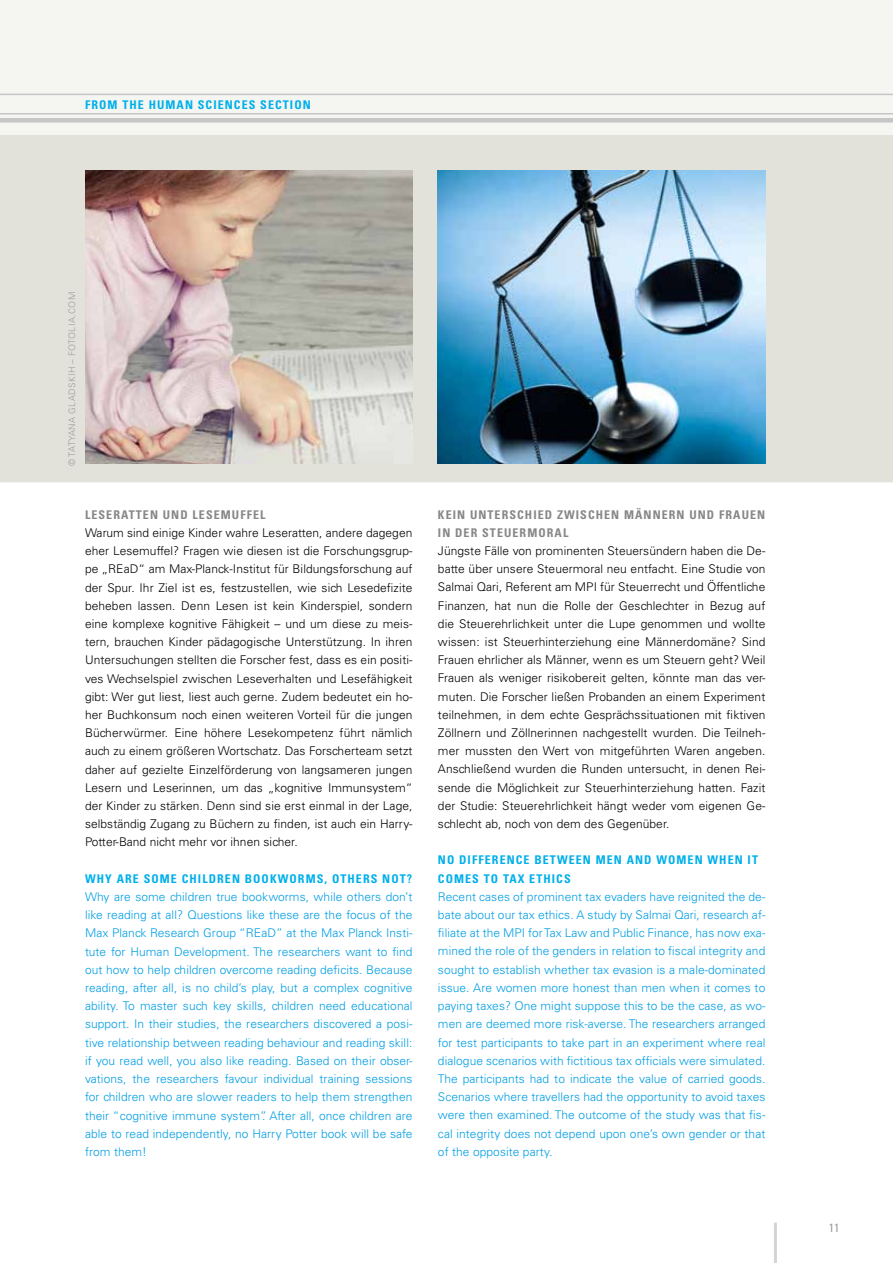
<style>
.page{position:relative;width:893px;height:1263px;background:#fff}
.page>*{position:absolute;margin:0;border:0;box-sizing:border-box;transform-origin:0 0}
.t1{font:300 12px/18.1px "Univers LT";letter-spacing:.005em;color:#000;text-align:justify}
.t2{font:300 12px/18.1px "Univers LT";letter-spacing:.005em;color:#009ee3;text-align:justify}
.t3{font:700 condensed 12px/18.1px "Univers LT";letter-spacing:.09em;color:#00b0eb}
.t4{font:700 condensed 12px/18.1px "Univers LT";letter-spacing:.09em;color:#868786}
.t5{font:condensed 12px "Univers LT";color:#9c9c9d}
.t6{font:300 9px "Univers LT";color:#9c9c9d}
</style>
<div class="page">
<div style="left:0;top:0;width:893px;height:482px;background:#f5f5f2"></div>
<div style="left:0;top:136px;width:893px;height:346px;background:#e3e2da"></div>
<hr style="left:774px;top:1222px;width:3px;height:41px;background:#d3d4d4">
<hr style="left:0;top:94px;width:893px;height:1px;background:#c5c6c6">
<hr style="left:0;top:113px;width:893px;height:2px;background:#c5c6c6">
<hr style="left:0;top:118px;width:893px;height:4px;background:#c5c6c6">
<img style="left:85px;top:170px;width:327px;height:294px">
<img style="left:438px;top:170px;width:327px;height:294px">
<p class="t3" style="left:85px;top:95px;width:198px">FROM THE HUMAN SCIENCES SECTION</p>
<p class="t6" style="left:67px;top:466px;width:174px;rotate:-90deg">© Tatyana Gladskih – Fotolia.com</p>
<p class="t4" style="left:85px;top:505px;width:182px">LESERATTEN UND LESEMUFFEL</p>
<p class="t1" style="left:85px;top:524px;width:329px">Warum sind einige Kinder wahre Leseratten, andere dagegen eher Lesemuffel? Fragen wie diesen ist die Forschungsgrup&shy;pe „REaD“ am Max-Planck-Institut für Bildungsforschung auf der Spur. Ihr Ziel ist es, festzustellen, wie sich Lesedefizite beheben lassen. Denn Lesen ist kein Kinderspiel, sondern eine komplexe kognitive Fähigkeit – und um diese zu meis&shy;tern, brauchen Kinder pädagogische Unterstützung. In ihren Untersuchungen stellten die Forscher fest, dass es ein positi&shy;ves Wechselspiel zwischen Leseverhalten und Lesefähigkeit gibt: Wer gut liest, liest auch gerne. Zudem bedeutet ein ho&shy;her Buchkonsum noch einen weiteren Vorteil für die jungen Bücherwürmer. Eine höhere Lesekompetenz führt nämlich auch zu einem größeren Wortschatz. Das Forscherteam setzt daher auf gezielte Einzelförderung von langsameren jungen Lesern und Leserinnen, um das „kognitive Immunsystem“ der Kinder zu stärken. Denn sind sie erst einmal in der Lage, selbständig Zugang zu Büchern zu finden, ist auch ein Harry-Potter-Band nicht mehr vor ihnen sicher.</p>
<p class="t3" style="left:85px;top:869px;width:177px">WHY ARE SOME CHILDREN BOOK</p>
<p class="t3" style="left:278px;top:869px;width:63px">WORMS, OTH</p>
<p class="t3" style="left:356px;top:869px;width:35px">ERS NOT</p>
<p class="t3" style="left:407px;top:869px;width:7px">?</p>
<p class="t2" style="left:85px;top:888px;width:329px">Why are some children true bookworms, while others don’t like reading at all? Questions like these are the focus of the Max Planck Research Group “REaD” at the Max Planck Insti&shy;tute for Human Development. The researchers want to find out how to help children overcome reading deficits. Because reading, after all, is no child’s play, but a complex cognitive ability. To master such key skills, children need educational support. In their studies, the researchers discovered a posi&shy;tive relationship between reading behaviour and reading skill: if you read well, you also like reading. Based on their obser&shy;vations, the researchers favour individual training sessions for children who are slower readers to help them strengthen their “cognitive immune system”. After all, once children are able to read independently, no Harry Potter book will be safe from them!</p>
<p class="t4" style="left:438px;top:505px;width:327px;text-indent:57px">ERSCHIED ZWISCH EN MÄNNERN UND FRAUEN<br>IN DER STEUERMORAL</p>
<p class="t1" style="left:438px;top:542px;width:329px">Jüngste Fälle von prominenten Steuersündern haben die De&shy;batte über unsere Steuermoral neu entfacht. Eine Studie von Salmai Qari, Referent am MPI für Steuerrecht und Öffentliche Finanzen, hat nun die Rolle der Geschlechter in Bezug auf die Steuerehrlichkeit unter die Lupe genommen und wollte wissen: ist Steuerhinterziehung eine Männerdomäne? Sind Frauen ehrlicher als Männer, wenn es um Steuern geht? Weil Frauen als weniger risikobereit gelten, könnte man das ver&shy;muten. Die Forscher ließen Probanden an einem Experiment teilnehmen, in dem echte Gesprächssituationen mit fiktiven Zöllnern und Zöllnerinnen nachgestellt wurden. Die Teilneh&shy;mer mussten den Wert von mitgeführten Waren angeben.<br>Anschließend wurden die Runden untersucht, in denen Rei&shy;sende die Möglichkeit zur Steuerhinterziehung hatten. Fazit der Studie: Steuerehrlichkeit hängt weder vom eigenen Ge&shy;schlecht ab, noch von dem des Gegenüber.</p>
<p class="t3" style="left:438px;top:851px;width:29px">NO DIFF</p>
<p class="t4" style="left:438px;top:505px;width:41px">KEIN UNT</p>
<p class="t3" style="left:438px;top:851px;width:316px;text-indent:47px">ERENCE BETWEEN MEN AND WOMEN WHEN IT<br>CO MES TO TAX ETHIC</p>
<p class="t3" style="left:564px;top:869px;width:8px">S</p>
<p class="t2" style="left:438px;top:887px;width:329px">Recent cases of prominent tax evaders have reignited the de&shy;bate about our tax ethics. A study by Salmai Qari, research af&shy;filiate at the MPI for Tax Law and Public Finance, has now exa&shy;mined the role of the genders in relation to fiscal integrity and sought to establish whether tax evasion is a male-dominated issue. Are women more honest than men when it comes to paying taxes? One might suppose this to be the case, as wo&shy;men are deemed more risk-averse. The researchers arranged for test participants to take part in an experiment where real dialogue scenarios with fictitious tax officials were simulated.<br>The participants had to indicate the value of carried goods.<br>Scenarios where travellers had the opportunity to avoid taxes were then examined. The outcome of the study was that fis&shy;cal integrity does not depend upon one’s own gender or that of the opposite party.</p>
<p class="t5" style="left:829px;top:1220px;width:12px">11</p>
</div>
